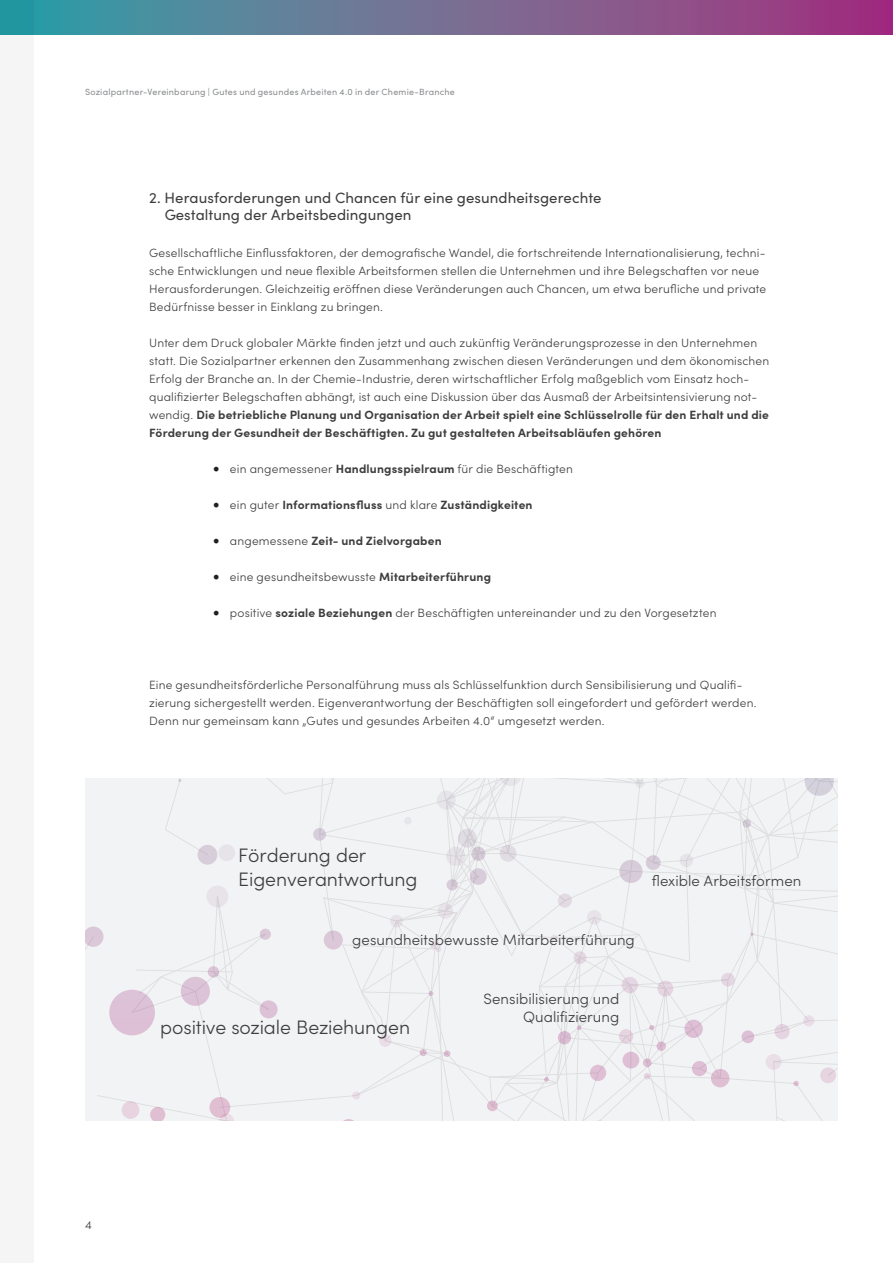
<style>
.page{position:relative;width:893px;height:1263px;background:#fff}
.page>*{position:absolute;margin:0;border:0;box-sizing:border-box;transform-origin:0 0}
.t1{font:300 19.5px/23.4px "Sofia Pro";letter-spacing:-.005em;color:#3e3e3f}
.t2{font:300 15px/18px "Sofia Pro";letter-spacing:.005em;color:#3e3e3f;text-align:right}
.t3{font:15px "Sofia Pro";letter-spacing:.005em;color:#3e3e3f}
.t4{font:15px "Sofia Pro";letter-spacing:.005em;color:#3e3e3f}
.t5{font:300 12px/18px "Sofia Pro";letter-spacing:.015em;color:#3e3e3f}
.t6{font:700 12px "Sofia Pro";letter-spacing:.015em;color:#3e3e3f}
.t7{font:9px "Sofia Pro";letter-spacing:.025em;color:#8b8d90}
.s1{font-weight:700}
.s2{font-family:"Minion Pro";font-weight:400;font-size:18px;color:#231f20}
.s3{font-weight:300}
</style>
<div class="page">
<div style="left:0;top:0;width:34px;height:1263px;background:#f5f5f5"></div>
<svg style="left:1px;top:0;width:892px;height:34px;background:#706b92"></svg>
<hr style="left:0;top:0;width:1px;height:34px;background:#249ca5">
<svg style="left:85px;top:779px;width:753px;height:342px"></svg>
<p class="t7" style="left:85px;top:85px;width:371px">Sozialpartner-Vereinbarung | Gutes und gesundes Arbeiten 4.0 in der Chemie-Branche</p>
<p class="t3" style="left:149px;top:187px;width:454px">2. Herausforderungen und Chancen für eine gesundheitsgerechte</p>
<p class="t4" style="left:165px;top:203px;width:248px">Gestaltung der Arbeitsbedingungen</p>
<p class="t5" style="left:149px;top:243px;width:619px">Gesellschaftliche Einflussfaktoren, der demografische Wandel, die fortschreitende Internationalisierung, techni&shy;sche Entwicklungen und neue flexible Arbeitsformen stellen die Unternehmen und ihre Belegschaften vor neue Herausforderungen. Gleichzeitig eröffnen diese Veränderungen auch Chancen, um etwa berufliche und private Bedürfnisse besser in Einklang zu bringen.</p>
<p class="t5" style="left:149px;top:333px;width:622px">Unter dem Druck globaler Märkte finden jetzt und auch zukünftig Veränderungsprozesse in den Unternehmen statt. Die Sozialpartner erkennen den Zusammenhang zwischen diesen Veränderungen und dem ökonomischen Erfolg der Branche an. In der Chemie-Industrie, deren wirtschaftlicher Erfolg maßgeblich vom Einsatz hoch&shy;qualifizierter Belegschaften abhängt, ist auch eine Diskussion über das Ausmaß der Arbeitsintensivierung not&shy;wendig. <span class="s1">Die betriebliche Planung und Organisation der Arbeit spielt eine Schlüsselrolle für den Erhalt und die Förderung der Gesundheit der Beschäftigten. Zu gut gestalteten Arbeitsabläufen gehören</span></p>
<p class="t5" style="left:213px;top:459px;width:361px"><span class="s2">•</span> ein angemessener <span class="s1">Handlungsspielraum</span> für die Beschäftigten</p>
<p class="t6" style="left:213px;top:495px;width:321px"><span class="s2">•</span> <span class="s3">ein guter</span> Informationsfluss <span class="s3">und klare</span> Zuständigkeiten</p>
<p class="t6" style="left:213px;top:531px;width:230px"><span class="s2">•</span> <span class="s3">angemessene</span> Zeit- und Zielvorgaben</p>
<p class="t5" style="left:213px;top:567px;width:280px"><span class="s2">•</span> eine gesundheitsbewusste <span class="s1">Mitarbeiterführung</span></p>
<p class="t5" style="left:213px;top:603px;width:505px"><span class="s2">•</span> positive <span class="s1">soziale Beziehungen</span> der Beschäftigten untereinander und zu den Vorgesetzten</p>
<p class="t5" style="left:149px;top:675px;width:609px">Eine gesundheitsförderliche Personalführung muss als Schlüsselfunktion durch Sensibilisierung und Qualifi&shy;zierung sichergestellt werden. Eigenverantwortung der Beschäftigten soll eingefordert und gefördert werden.<br>Denn nur gemeinsam kann „Gutes und gesundes Arbeiten 4.0“ umgesetzt werden.</p>
<h1 class="t1" style="left:238px;top:842px;width:181px">Förderung der<br>Eigenverantwortung</h1>
<p class="t2" style="left:352px;top:929px;width:284px">gesundheitsbewusste Mitarbeiterführung</p>
<h1 class="t1" style="left:160px;top:1014px;width:251px">positive soziale Beziehungen</h1>
<p class="t2" style="left:484px;top:989px;width:137px">Sensibilisierung und<br>Qualifizierung</p>
<p class="t2" style="left:652px;top:871px;width:151px">flexible Arbeitsformen</p>
<p class="t5" style="left:85px;top:1215px;width:8px">4</p>
</div>
